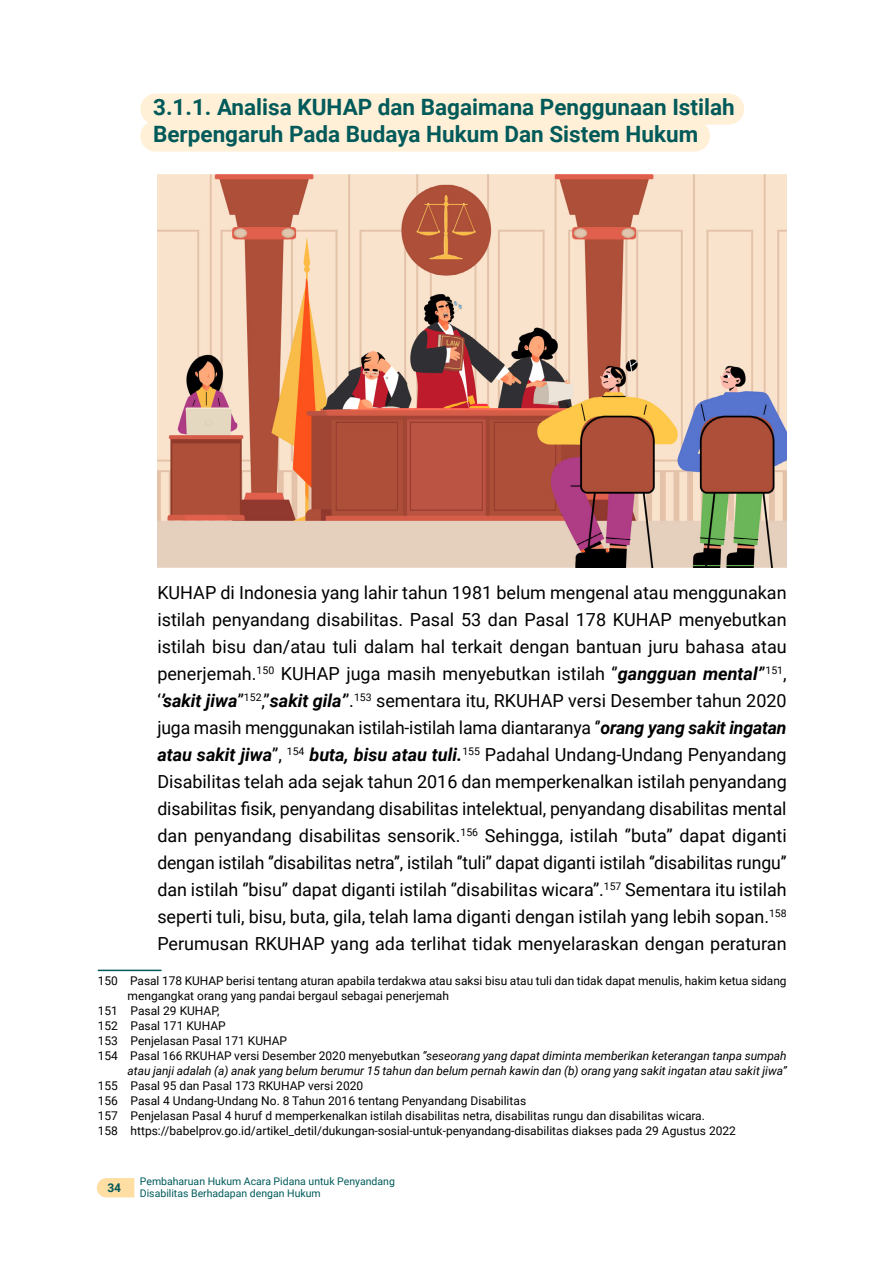
<style>
.page{position:relative;width:893px;height:1263px;background:#fff}
.page>*{position:absolute;margin:0;border:0;box-sizing:border-box;transform-origin:0 0}
.t1{font:700 22.5px/27px "Roboto";color:#005a5a}
.t2{font:18px/27px "Roboto";color:#000;text-align:justify}
.t3{font:12px/15px "Roboto";color:#000}
.t4{font:italic 12px "Roboto";color:#000}
.t5{font:700 12px "Roboto";color:#005a5a}
.t6{font:10.5px/12px "Roboto";color:#005a5a}
.s1{font-weight:700;font-style:italic}
.s2{font-style:normal}
</style>
<div class="page">
<svg style="left:97px;top:1178px;width:37px;height:19px"></svg>
<div style="left:140px;top:94px;width:604px;height:31px;background:#fff0d7;border-radius:16px"></div>
<div style="left:140px;top:121px;width:570px;height:31px;background:#fff0d7;border-radius:16px"></div>
<img style="left:157px;top:174px;width:630px;height:393px">
<hr style="left:98px;top:970px;width:64px;height:1px;background:#005a5a">
<p class="t1" style="left:153px;top:92px;width:583px">3.1.1. Analisa KUHAP dan Bagaimana Penggunaan Istilah<br>Berpengaruh Pada Budaya Hukum Dan Sistem Hukum</p>
<p class="t2" style="left:157px;top:578px;width:631px">KUHAP di Indonesia yang lahir tahun 1981 belum mengenal atau menggunakan istilah penyandang disabilitas. Pasal 53 dan Pasal 178 KUHAP menyebutkan istilah bisu dan/atau tuli dalam hal terkait dengan bantuan juru bahasa atau penerjemah.<sup>150</sup> KUHAP juga masih menyebutkan istilah ‘’<span class="s1">gangguan mental’</span>’<sup>151</sup>, ‘<span class="s1">’sakit jiwa</span>’’<sup>152</sup>,’’<span class="s1">sakit gila’</span>’.<sup>153</sup> sementara itu, RKUHAP versi Desember tahun 2020 juga masih menggunakan istilah-istilah lama diantaranya ‘’<span class="s1">orang yang sakit ingatan atau sakit jiwa</span>’’, <sup>154</sup> <span class="s1">buta, bisu atau tuli.</span><sup>155</sup> Padahal Undang-Undang Penyandang Disabilitas telah ada sejak tahun 2016 dan memperkenalkan istilah penyandang disabilitas fisik, penyandang disabilitas intelektual, penyandang disabilitas mental dan penyandang disabilitas sensorik.<sup>156</sup> Sehingga, istilah ‘’buta’’ dapat diganti dengan istilah ‘’disabilitas netra’’, istilah ‘’tuli’’ dapat diganti istilah ‘’disabilitas rungu’’ dan istilah ‘’bisu’’ dapat diganti istilah ‘’disabilitas wicara’’.<sup>157</sup> Sementara itu istilah seperti tuli, bisu, buta, gila, telah lama diganti dengan istilah yang lebih sopan.<sup>158<br></sup>Perumusan RKUHAP yang ada terlihat tidak menyelaraskan dengan peraturan</p>
<p class="t3" style="left:98px;top:973px;width:690px">150 Pasal 178 KUHAP berisi tentang aturan apabila terdakwa atau saksi bisu atau tuli dan tidak dapat menulis, hakim ketua sidang</p>
<p class="t3" style="left:128px;top:988px;width:323px">mengangkat orang yang pandai bergaul sebagai penerjemah</p>
<p class="t3" style="left:98px;top:1003px;width:123px">151 Pasal 29 KUHAP,</p>
<p class="t3" style="left:98px;top:1018px;width:129px">152 Pasal 171 KUHAP</p>
<p class="t3" style="left:98px;top:1033px;width:191px">153 Penjelasan Pasal 171 KUHAP</p>
<p class="t4" style="left:98px;top:1048px;width:690px"><span class="s2">154 Pasal 166 RKUHAP versi Desember 2020 menyebutkan</span> ‘’seseorang yang dapat diminta memberikan keterangan tanpa sumpah</p>
<p class="t4" style="left:128px;top:1063px;width:661px">atau janji adalah (a) anak yang belum berumur 15 tahun dan belum pernah kawin dan (b) orang yang sakit ingatan atau sakit jiwa’’</p>
<p class="t3" style="left:98px;top:1078px;width:640px">155 Pasal 95 dan Pasal 173 RKUHAP versi 2020<br>156 Pasal 4 Undang-Undang No. 8 Tahun 2016 tentang Penyandang Disabilitas<br>157 Penjelasan Pasal 4 huruf d memperkenalkan istilah disabilitas netra, disabilitas rungu dan disabilitas wicara.<br>158 https://babelprov.go.id/artikel_detil/dukungan-sosial-untuk-penyandang-disabilitas diakses pada 29 Agustus 2022</p>
<p class="t5" style="left:107px;top:1179px;width:15px">34</p>
<p class="t6" style="left:140px;top:1175px;width:257px">Pembaharuan Hukum Acara Pidana untuk Penyandang<br>Disabilitas Berhadapan dengan Hukum</p>
</div>
